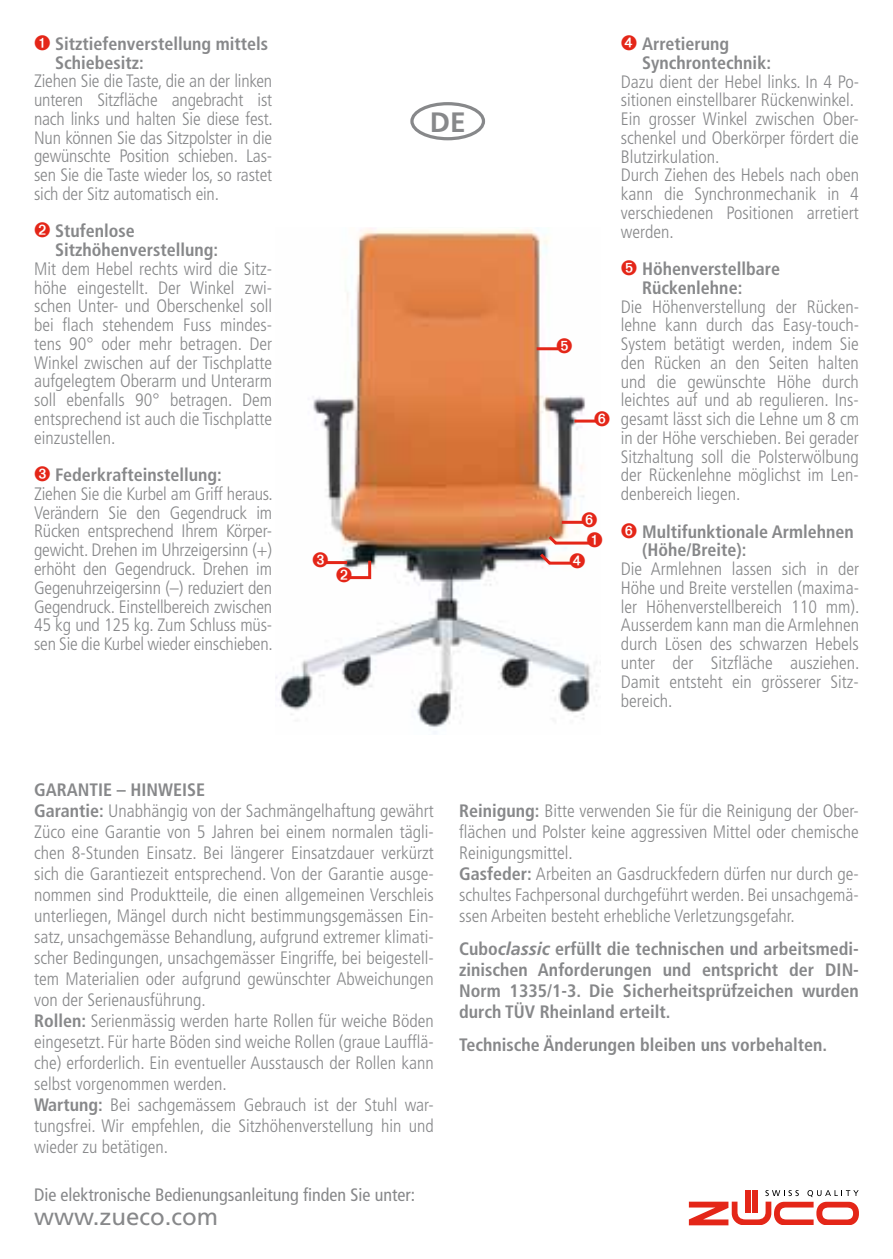
<style>
.page{position:relative;width:893px;height:1259px;background:#fff}
.page>*{position:absolute;margin:0;border:0;box-sizing:border-box;transform-origin:0 0}
.t1{font:700 27.9px "Frutiger LT Std";color:#87888a}
.t2{font:24px "Frutiger LT Std";color:#87888a}
.t3{font:300 condensed 18px/18.9px "Frutiger LT Std";color:#87888a}
.t4{font:700 condensed 18px/18.9px "Frutiger LT Std";color:#87888a}
.t5{font:condensed 18px "Frutiger LT Std";color:#87888a}
.s1{color:#e42618}
.s2{font-weight:700}
.s3{font-style:italic;font-stretch:normal}
</style>
<div class="page">
<img style="left:276px;top:228px;width:322px;height:506px">
<div style="left:410px;top:102px;width:75px;height:38px;border:3px solid #87888a;border-radius:50%"></div>
<hr style="left:325px;top:561px;width:22px;height:3px;background:#e42618">
<hr style="left:537px;top:347px;width:21px;height:3px;background:#e42618">
<svg style="left:689px;top:1190px;width:170px;height:35px"></svg>
<hr style="left:574px;top:419px;width:22px;height:3px;background:#e42618">
<svg style="left:313px;top:552px;width:15px;height:16px"></svg>
<svg style="left:337px;top:558px;width:36px;height:24px"></svg>
<svg style="left:557px;top:338px;width:15px;height:15px"></svg>
<svg style="left:595px;top:410px;width:3px;height:16px"></svg>
<svg style="left:537px;top:512px;width:61px;height:56px"></svg>
<p class="t4" style="left:34px;top:34px;width:236px"><span class="s1">➊</span> Sitztiefenverstellung mittels<br>Schiebesitz:</p>
<p class="t3" style="left:34px;top:72px;width:240px;text-align:justify">Ziehen Sie die Taste, die an der linken unteren Sitzfläche angebracht ist nach links und halten Sie diese fest.<br>Nun können Sie das Sitzpolster in die gewünschte Position schieben. Las&shy;sen Sie die Taste wieder los, so rastet sich der Sitz automatisch ein.</p>
<p class="t4" style="left:34px;top:222px;width:186px"><span class="s1">➋</span> Stufenlose<br>Sitzhöhenverstellung:</p>
<p class="t3" style="left:34px;top:259px;width:240px;text-align:justify">Mit dem Hebel rechts wird die Sitz&shy;höhe eingestellt. Der Winkel zwi&shy;schen Unter- und Oberschenkel soll bei flach stehendem Fuss mindes&shy;tens 90° oder mehr betragen. Der Winkel zwischen auf der Tischplatte aufgelegtem Oberarm und Unterarm soll ebenfalls 90° betragen. Dem entsprechend ist auch die Tischplatte einzustellen.</p>
<p class="t3" style="left:34px;top:466px;width:240px"><span class="s1">➌</span> <span class="s2">Federkrafteinstellung:<br></span>Ziehen Sie die Kurbel am Griff heraus.<br>Verändern Sie den Gegendruck im Rücken entsprechend Ihrem Körper&shy;gewicht. Drehen im Uhrzeigersinn (+) erhöht den Gegendruck. Drehen im Gegenuhrzeigersinn (–) reduziert den Gegendruck. Einstellbereich zwischen 45 kg und 125 kg. Zum Schluss müs&shy;sen Sie die Kurbel wieder einschieben.</p>
<h1 class="t1" style="left:430px;top:106px;width:37px">DE</h1>
<p class="t4" style="left:621px;top:34px;width:152px"><span class="s1">➍</span> Arretierung<br>Synchrontechnik:</p>
<p class="t3" style="left:621px;top:72px;width:240px">Dazu dient der Hebel links. In 4 Po&shy;sitionen einstellbarer Rückenwinkel.<br>Ein grosser Winkel zwischen Ober&shy;schenkel und Oberkörper fördert die<br>Blutzirkulation.<br>Durch Ziehen des Hebels nach oben kann die Synchronmechanik in 4 verschiedenen Positionen arretiert werden.</p>
<p class="t4" style="left:621px;top:259px;width:161px"><span class="s1">➎</span> Höhenverstellbare<br>Rückenlehne:</p>
<p class="t3" style="left:621px;top:297px;width:240px;text-align:justify">Die Höhenverstellung der Rücken&shy;lehne kann durch das Easy-touch-System betätigt werden, indem Sie den Rücken an den Seiten halten und die gewünschte Höhe durch leichtes auf und ab regulieren. Ins&shy;gesamt lässt sich die Lehne um 8 cm in der Höhe verschieben. Bei gerader Sitzhaltung soll die Polsterwölbung der Rückenlehne möglichst im Len&shy;denbereich liegen.</p>
<p class="t4" style="left:642px;top:522px;width:213px;text-indent:-21px"><span class="s1">➏</span> Multifunktionale Armlehnen (Höhe/Breite):</p>
<p class="t3" style="left:621px;top:560px;width:240px;text-align:justify">Die Armlehnen lassen sich in der Höhe und Breite verstellen (maxima&shy;ler Höhenverstellbereich 110 mm).<br>Ausserdem kann man die Armlehnen durch Lösen des schwarzen Hebels unter der Sitzfläche ausziehen.<br>Damit entsteht ein grösserer Sitz&shy;bereich.</p>
<p class="t3" style="left:34px;top:779px;width:401px;line-height:21px"><span class="s2">Garantie – Hinweise<br>Garantie:</span> Unabhängig von der Sachmängelhaftung gewährt Züco eine Garantie von 5 Jahren bei einem normalen tägli&shy;chen 8-Stunden Einsatz. Bei längerer Einsatzdauer verkürzt sich die Garantiezeit entsprechend. Von der Garantie ausge&shy;nommen sind Produktteile, die einen allgemeinen Verschleis unterliegen, Mängel durch nicht bestimmungsgemässen Ein&shy;satz, unsachgemässe Behandlung, aufgrund extremer klimati&shy;scher Bedingungen, unsachgemässer Eingriffe, bei beigestell&shy;tem Materialien oder aufgrund gewünschter Abweichungen von der Serienausführung.<br><span class="s2">Rollen:</span> Serienmässig werden harte Rollen für weiche Böden eingesetzt. Für harte Böden sind weiche Rollen (graue Laufflä&shy;che) erforderlich. Ein eventueller Ausstausch der Rollen kann selbst vorgenommen werden.<br><span class="s2">Wartung:</span> Bei sachgemässem Gebrauch ist der Stuhl war&shy;tungsfrei. Wir empfehlen, die Sitzhöhenverstellung hin und wieder zu betätigen.</p>
<p class="t5" style="left:34px;top:1184px;width:383px">Die elektronische Bedienungsanleitung finden Sie unter:</p>
<h2 class="t2" style="left:34px;top:1202px;width:185px">www.zueco.com</h2>
<p class="t3" style="left:459px;top:800px;width:401px;line-height:21px"><span class="s2">Reinigung:</span> Bitte verwenden Sie für die Reinigung der Ober&shy;flächen und Polster keine aggressiven Mittel oder chemische Reinigungsmittel.<br><span class="s2">Gasfeder:</span> Arbeiten an Gasdruckfedern dürfen nur durch ge&shy;schultes Fachpersonal durchgeführt werden. Bei unsachgemä&shy;ssen Arbeiten besteht erhebliche Verletzungsgefahr.</p>
<p class="t4" style="left:459px;top:938px;width:401px;line-height:21px">Cubo<span class="s3">classic</span> erfüllt die technischen und arbeitsmedi&shy;zinischen Anforderungen und entspricht der DIN-Norm 1335/1-3. Die Sicherheitsprüfzeichen wurden durch TÜV Rheinland erteilt.</p>
<p class="t4" style="left:459px;top:1035px;width:370px">Technische Änderungen bleiben uns vorbehalten.</p>
</div>
